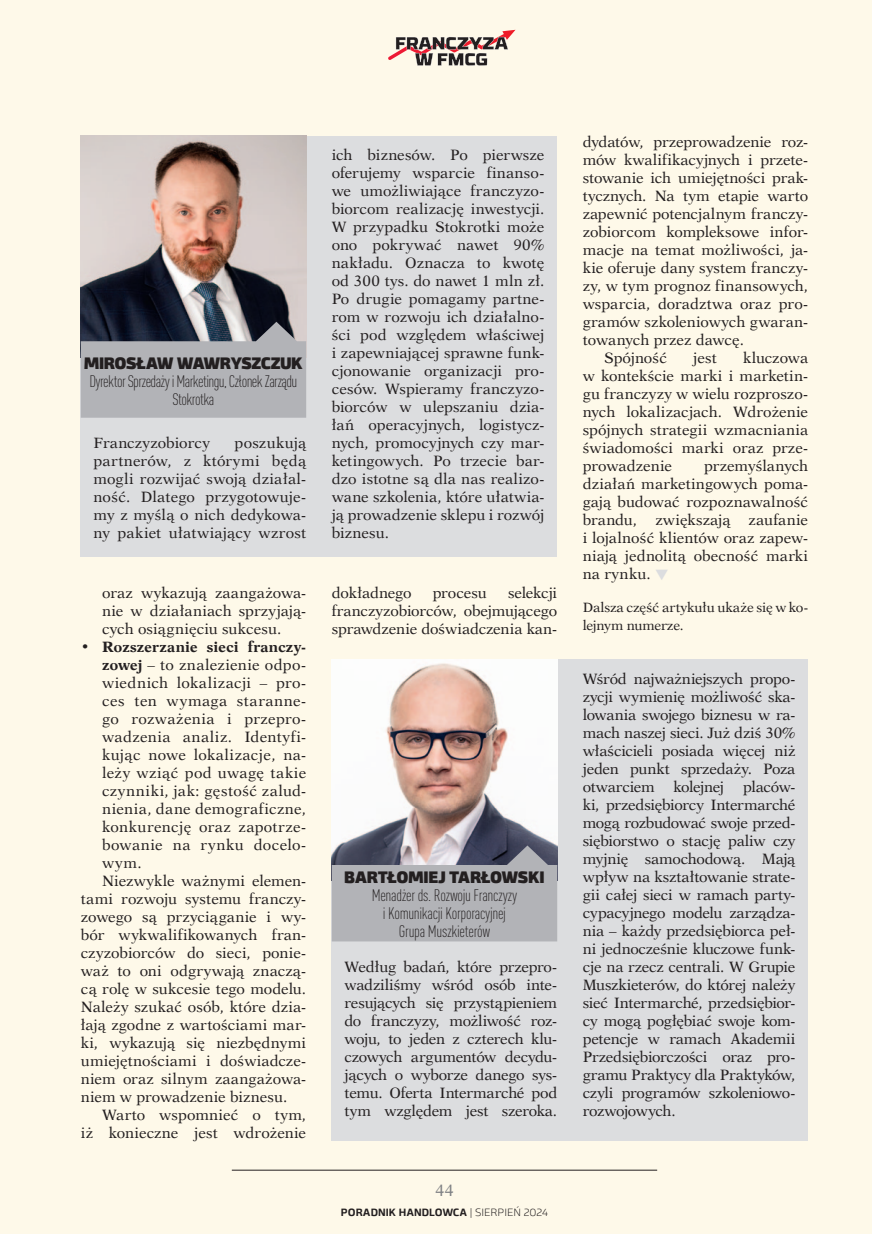
<style>
.page{position:relative;width:872px;height:1234px;background:#fff}
.page>*{position:absolute;margin:0;border:0;box-sizing:border-box;transform-origin:0 0}
.t1{font:300 condensed 16.5px/18px "DIN Pro Pl";letter-spacing:-.02em;color:#231f20;text-align:center}
.t2{font:900 16.5px "Byker";letter-spacing:-.025em;color:#231f20}
.t3{font:16.5px "Dutch 823 EU";color:#808285}
.t4{font:15px/18px "Dutch 823 EU";letter-spacing:.005em;color:#231f20;text-align:justify}
.t5{font:15px "Dutch 823 EU";letter-spacing:.025em;color:#231f20}
.t6{font:15px "Dutch 823 EU";letter-spacing:.03em;color:#231f20}
.t7{font:700 15px "Dutch 823 EU";letter-spacing:.015em;color:#231f20}
.t8{font:15px "Dutch 823 EU";letter-spacing:.04em;color:#231f20}
.t9{font:15px "Dutch 823 EU";letter-spacing:-.015em;color:#231f20}
.t10{font:15px "Dutch 823 EU";letter-spacing:-.035em;color:#231f20}
.t11{font:13.5px/18px "Dutch 823 EU";letter-spacing:-.005em;color:#231f20}
.t12{font:700 10.5px "Byker";color:#231f20}
.t13{font:300 10.5px "Byker";color:#231f20}
.s1{font-weight:400}
.s2{font-weight:700}
.s3{font-weight:300}
.s4{color:#dcdddf}
</style>
<div class="page">
<div style="left:0;top:0;width:872px;height:1233px;background:#fef9e9"></div>
<svg style="left:388px;top:30px;width:127px;height:36px"></svg>
<hr style="left:232px;top:1169px;width:425px;height:1px;background:#231f20">
<div style="left:81px;top:136px;width:476px;height:420px;background:#dcdddf"></div>
<img style="left:81px;top:136px;width:225px;height:186px">
<svg style="left:81px;top:322px;width:225px;height:95px;background:#9d9ea4"></svg>
<div style="left:332px;top:659px;width:476px;height:481px;background:#dcdddf"></div>
<img style="left:332px;top:659px;width:225px;height:186px">
<svg style="left:332px;top:845px;width:225px;height:96px;background:#a5a6ac"></svg>
<p class="t2" style="left:84px;top:348px;width:221px">MIROSŁAW WAWRYSZCZUK</p>
<p class="t1" style="left:89px;top:372px;width:210px">Dyrektor Sprzedaży i Marketingu, Członek Zarządu<br>Stokrotka</p>
<p class="t4" style="left:93px;top:434px;width:214px;text-indent:141px">poszukują partnerów, z którymi będą mogli rozwijać swoją działal&shy;ność. Dlatego przygotowuje&shy;my z myślą o nich dedykowa&shy;ny pakiet ułatwiający wzrost</p>
<p class="t4" style="left:93px;top:434px;width:118px">Franczyzobiorcy</p>
<p class="t4" style="left:102px;top:583px;width:206px">oraz wykazują zaangażowa&shy;nie w działaniach sprzyjają&shy;cych osiągnięciu sukcesu.</p>
<p class="t7" style="left:81px;top:637px;width:227px"><span class="s1">•</span> Rozszerzanie sieci franczy-</p>
<p class="t5" style="left:102px;top:655px;width:206px"><span class="s2">zowej</span> – to znalezienie odpo-</p>
<p class="t5" style="left:102px;top:673px;width:206px">wiednich lokalizacji – pro-</p>
<p class="t6" style="left:102px;top:691px;width:206px">ces ten wymaga staranne-</p>
<p class="t5" style="left:102px;top:709px;width:206px">go rozważenia i przepro-</p>
<p class="t6" style="left:102px;top:727px;width:206px">wadzenia analiz. Identyfi-</p>
<p class="t4" style="left:102px;top:745px;width:206px">kując nowe lokalizacje, na-</p>
<p class="t6" style="left:102px;top:763px;width:206px">leży wziąć pod uwagę takie</p>
<p class="t8" style="left:102px;top:781px;width:206px">czynniki, jak: gęstość zalud-</p>
<p class="t4" style="left:102px;top:799px;width:206px">nienia, dane demograficzne,</p>
<p class="t5" style="left:102px;top:817px;width:206px">konkurencję oraz zapotrze-</p>
<p class="t6" style="left:102px;top:835px;width:206px">bowanie na rynku docelo-</p>
<p class="t4" style="left:102px;top:853px;width:41px">wym.</p>
<p class="t4" style="left:102px;top:871px;width:206px">Niezwykle ważnymi elemen-</p>
<p class="t4" style="left:81px;top:889px;width:227px">tami rozwoju systemu franczy-</p>
<p class="t4" style="left:81px;top:907px;width:227px">zowego są przyciąganie i wy-</p>
<p class="t4" style="left:81px;top:925px;width:227px">bór wykwalifikowanych fran-</p>
<p class="t4" style="left:81px;top:943px;width:227px">czyzobiorców do sieci, ponie-</p>
<p class="t4" style="left:81px;top:961px;width:227px">waż to oni odgrywają znaczą-</p>
<p class="t4" style="left:81px;top:979px;width:227px">cą rolę w sukcesie tego modelu.</p>
<p class="t4" style="left:81px;top:997px;width:227px">Należy szukać osób, które dzia-</p>
<p class="t4" style="left:81px;top:1015px;width:227px">łają zgodne z wartościami mar-</p>
<p class="t4" style="left:81px;top:1033px;width:227px">ki, wykazują się niezbędnymi</p>
<p class="t4" style="left:81px;top:1051px;width:227px">umiejętnościami i doświadcze-</p>
<p class="t4" style="left:81px;top:1069px;width:227px">niem oraz silnym zaangażowa-</p>
<p class="t4" style="left:81px;top:1087px;width:208px">niem w prowadzenie biznesu.</p>
<p class="t4" style="left:102px;top:1105px;width:206px">Warto wspomnieć o tym,</p>
<p class="t4" style="left:81px;top:1123px;width:227px">iż konieczne jest wdrożenie</p>
<p class="t4" style="left:332px;top:146px;width:214px">ich biznesów. Po pierwsze oferujemy wsparcie finanso&shy;we umożliwiające franczyzo&shy;biorcom realizację inwestycji.<br>W przypadku Stokrotki może ono pokrywać nawet 90% nakładu. Oznacza to kwotę od 300 tys. do nawet 1 mln zł.<br>Po drugie pomagamy partne&shy;rom w rozwoju ich działalno&shy;ści pod względem właściwej i zapewniającej sprawne funk&shy;cjonowanie organizacji pro&shy;cesów. Wspieramy franczyzo&shy;biorców w ulepszaniu dzia&shy;łań operacyjnych, logistycz&shy;nych, promocyjnych czy mar&shy;ketingowych. Po trzecie bar&shy;dzo istotne są dla nas realizo&shy;wane szkolenia, które ułatwia&shy;ją prowadzenie sklepu i rozwój biznesu.</p>
<p class="t4" style="left:332px;top:583px;width:227px;text-indent:176px">selekcji franczyzobiorców, obejmującego sprawdzenie doświadczenia kan-</p>
<p class="t4" style="left:332px;top:583px;width:81px">dokładnego</p>
<p class="t4" style="left:433px;top:583px;width:56px">procesu</p>
<p class="t2" style="left:344px;top:862px;width:202px">BARTŁOMIEJ TARŁOWSKI</p>
<p class="t1" style="left:372px;top:885px;width:147px">Menadżer ds. Rozwoju Franczyzy i Komunikacji Korporacyjnej<br>Grupa Muszkieterów</p>
<p class="t4" style="left:344px;top:957px;width:214px">Według badań, które przepro&shy;wadziliśmy wśród osób inte&shy;resujących się przystąpieniem do franczyzy, możliwość roz&shy;woju, to jeden z czterech klu&shy;czowych argumentów decydu&shy;jących o wyborze danego sys&shy;temu. Oferta Intermarché pod tym względem jest szeroka.</p>
<p class="t3" style="left:435px;top:1179px;width:20px">44</p>
<p class="t12" style="left:341px;top:1203px;width:128px">PORADNIK HANDLOWCA</p>
<p class="t12" style="left:348px;top:1203px;width:201px">PORADNIK HANDLOWCA<span class="s3">| SIERPIEŃ 2024</span></p>
<p class="t13" style="left:477px;top:1204px;width:65px">| LIPIEC 2024</p>
<p class="t4" style="left:583px;top:132px;width:227px">dydatów, przeprowadzenie roz-</p>
<p class="t4" style="left:583px;top:150px;width:227px">mów kwalifikacyjnych i przete-</p>
<p class="t4" style="left:583px;top:168px;width:227px">stowanie ich umiejętności prak-</p>
<p class="t9" style="left:583px;top:186px;width:227px">tycznych. Na tym etapie warto</p>
<p class="t4" style="left:583px;top:204px;width:227px">zapewnić potencjalnym franczy-</p>
<p class="t4" style="left:583px;top:222px;width:227px">zobiorcom kompleksowe infor-</p>
<p class="t4" style="left:583px;top:240px;width:227px">macje na temat możliwości, ja-</p>
<p class="t4" style="left:583px;top:258px;width:227px">kie oferuje dany system franczy-</p>
<p class="t4" style="left:583px;top:276px;width:227px">zy, w tym prognoz finansowych,</p>
<p class="t4" style="left:583px;top:294px;width:227px">wsparcia, doradztwa oraz pro-</p>
<p class="t4" style="left:583px;top:312px;width:227px">gramów szkoleniowych gwaran-</p>
<p class="t4" style="left:583px;top:330px;width:163px">towanych przez dawcę.</p>
<p class="t4" style="left:604px;top:348px;width:65px">Spójność</p>
<p class="t4" style="left:693px;top:348px;width:25px">jest</p>
<p class="t4" style="left:583px;top:348px;width:227px;text-indent:160px">kluczowa w kontekście marki i marketin&shy;gu franczyzy w wielu rozproszo&shy;nych lokalizacjach. Wdrożenie spójnych strategii wzmacniania świadomości marki oraz prze&shy;prowadzenie</p>
<p class="t4" style="left:583px;top:456px;width:227px;text-indent:121px">przemyślanych działań marketingowych poma&shy;gają budować rozpoznawalność brandu, zwiększają zaufanie i lojalność klientów oraz zapew&shy;niają jednolitą obecność marki na rynku. <span class="s4">▼</span></p>
<p class="t11" style="left:583px;top:598px;width:227px">Dalsza część artykułu ukaże się w ko&shy;lejnym numerze.</p>
<p class="t4" style="left:583px;top:669px;width:214px">Wśród najważniejszych propo&shy;zycji wymienię możliwość ska&shy;lowania swojego biznesu w ra&shy;mach naszej sieci. Już dziś 30% właścicieli posiada więcej niż jeden punkt sprzedaży. Poza otwarciem</p>
<p class="t4" style="left:583px;top:777px;width:214px;text-indent:160px">placów&shy;ki, przedsiębiorcy Intermarché mogą rozbudować swoje przed&shy;siębiorstwo o stację paliw czy myjnię samochodową. Mają wpływ na kształtowanie strate&shy;gii całej sieci w ramach party&shy;cypacyjnego modelu zarządza&shy;nia – każdy przedsiębiorca peł&shy;ni jednocześnie kluczowe funk&shy;cje na rzecz centrali. W Grupie Muszkieterów, do której należy sieć Intermarché, przedsiębior&shy;cy mogą pogłębiać swoje kom&shy;petencje w ramach Akademii Przedsiębiorczości oraz pro&shy;gramu Praktycy dla Praktyków, czyli programów szkoleniowo&shy;rozwojowych.</p>
<p class="t10" style="left:673px;top:777px;width:52px">kolejnej</p>
</div>
